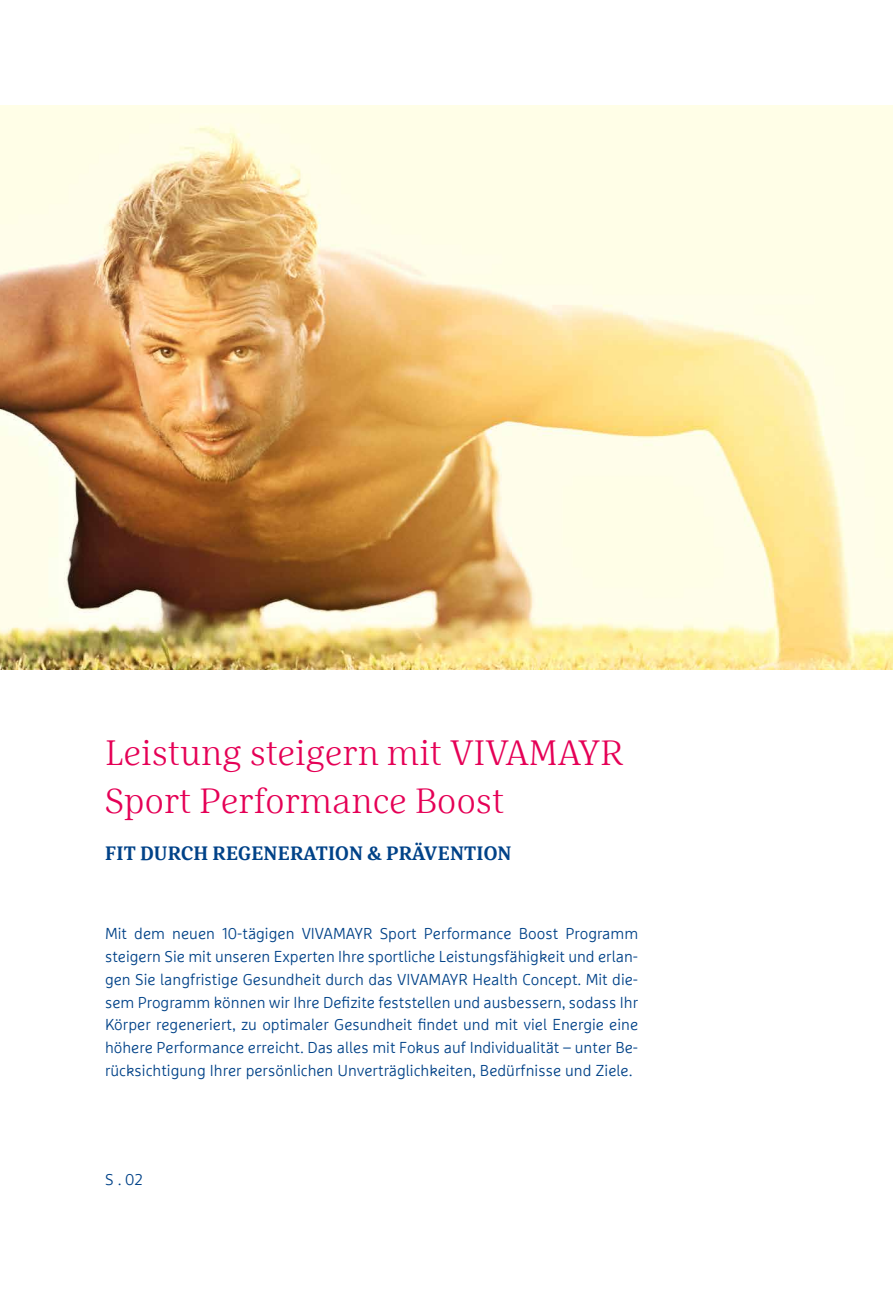
<style>
.page{position:relative;width:893px;height:1290px;background:#fff}
.page>*{position:absolute;margin:0;border:0;box-sizing:border-box;transform-origin:0 0}
.t1{font:300 35px/47.2px "Marselis Serif Pro";color:#e50056}
.t2{font:700 19.25px "Marselis Serif Pro";letter-spacing:.01em;color:#004288}
.t3{font:300 15.75px/22.8px "Marselis Pro";color:#004288;text-align:justify}
</style>
<div class="page">
<img style="left:0;top:105px;width:893px;height:564px">
<h1 class="t1" style="left:105px;top:729px;width:520px">Leistung steigern mit VIVAMAYR<br>Sport Performance Boost</h1>
<p class="t2" style="left:105px;top:841px;width:408px">FIT DURCH REGENERATION &amp; PRÄVENTION</p>
<p class="t3" style="left:105px;top:922px;width:535px">Mit dem neuen 10-tägigen VIVAMAYR Sport Performance Boost Programm steigern Sie mit unseren Experten Ihre sportliche Leistungsfähigkeit und erlan&shy;gen Sie langfristige Gesundheit durch das VIVAMAYR Health Concept. Mit die&shy;sem Programm können wir Ihre Defizite feststellen und ausbessern, sodass Ihr Körper regeneriert, zu optimaler Gesundheit findet und mit viel Energie eine höhere Performance erreicht. Das alles mit Fokus auf Individualität – unter Be&shy;rücksichtigung Ihrer persönlichen Unverträglichkeiten, Bedürfnisse und Ziele.</p>
<p class="t3" style="left:105px;top:1168px;width:39px">S . 02</p>
</div>
